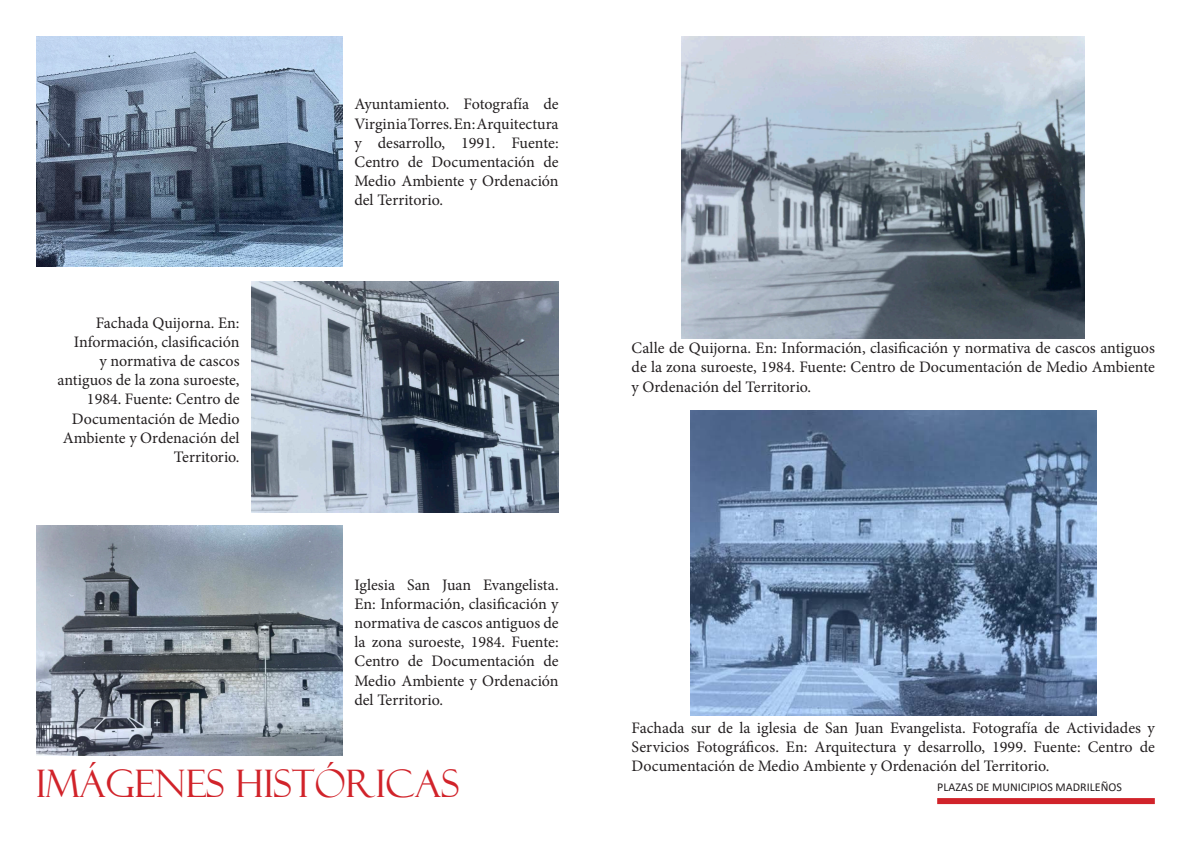
<style>
.page{position:relative;width:1191px;height:842px;background:#fff}
.page>*{position:absolute;margin:0;border:0;box-sizing:border-box;transform-origin:0 0}
.t1{font:38px "Felix Titling";color:#d1232a}
.t2{font:16px/19.2px "Minion Pro";color:#231f20;text-align:justify}
.t3{font:12px "Calibri";color:#231f20}
</style>
<div class="page">
<div style="left:937px;top:798px;width:217px;height:6px;background:#d1232a"></div>
<img style="left:251px;top:282px;width:307px;height:231px">
<img style="left:36px;top:36px;width:307px;height:230px">
<img style="left:36px;top:526px;width:307px;height:230px">
<img style="left:681px;top:36px;width:403px;height:302px">
<img style="left:690px;top:411px;width:406px;height:304px">
<p class="t2" style="left:58px;top:313px;width:183px;text-align:right">Fachada Quijorna. En:<br>Información, clasificación<br>y normativa de cascos antiguos de la zona suroeste,<br>1984. Fuente: Centro de<br>Documentación de Medio<br>Ambiente y Ordenación del<br>Territorio.</p>
<p class="t2" style="left:354px;top:95px;width:206px">Ayuntamiento. Fotografía de Virginia Torres. En: Arquitectura y desarrollo, 1991. Fuente:<br>Centro de Documentación de Medio Ambiente y Ordenación del Territorio.</p>
<p class="t2" style="left:354px;top:575px;width:206px">Iglesia San Juan Evangelista.<br>En: Información, clasificación y normativa de cascos antiguos de la zona suroeste, 1984. Fuente:<br>Centro de Documentación de Medio Ambiente y Ordenación del Territorio.</p>
<p class="t1" style="left:36px;top:761px;width:425px">IMÁGENES HISTÓRICAS</p>
<p class="t2" style="left:631px;top:339px;width:525px">Calle de Quijorna. En: Información, clasificación y normativa de cascos antiguos de la zona suroeste, 1984. Fuente: Centro de Documentación de Medio Ambiente y Ordenación del Territorio.</p>
<p class="t2" style="left:631px;top:718px;width:525px">Fachada sur de la iglesia de San Juan Evangelista. Fotografía de Actividades y Servicios Fotográficos. En: Arquitectura y desarrollo, 1999. Fuente: Centro de Documentación de Medio Ambiente y Ordenación del Territorio.</p>
<p class="t3" style="left:937px;top:778px;width:186px">PLAZAS DE MUNICIPIOS MADRILEÑOS</p>
</div>
